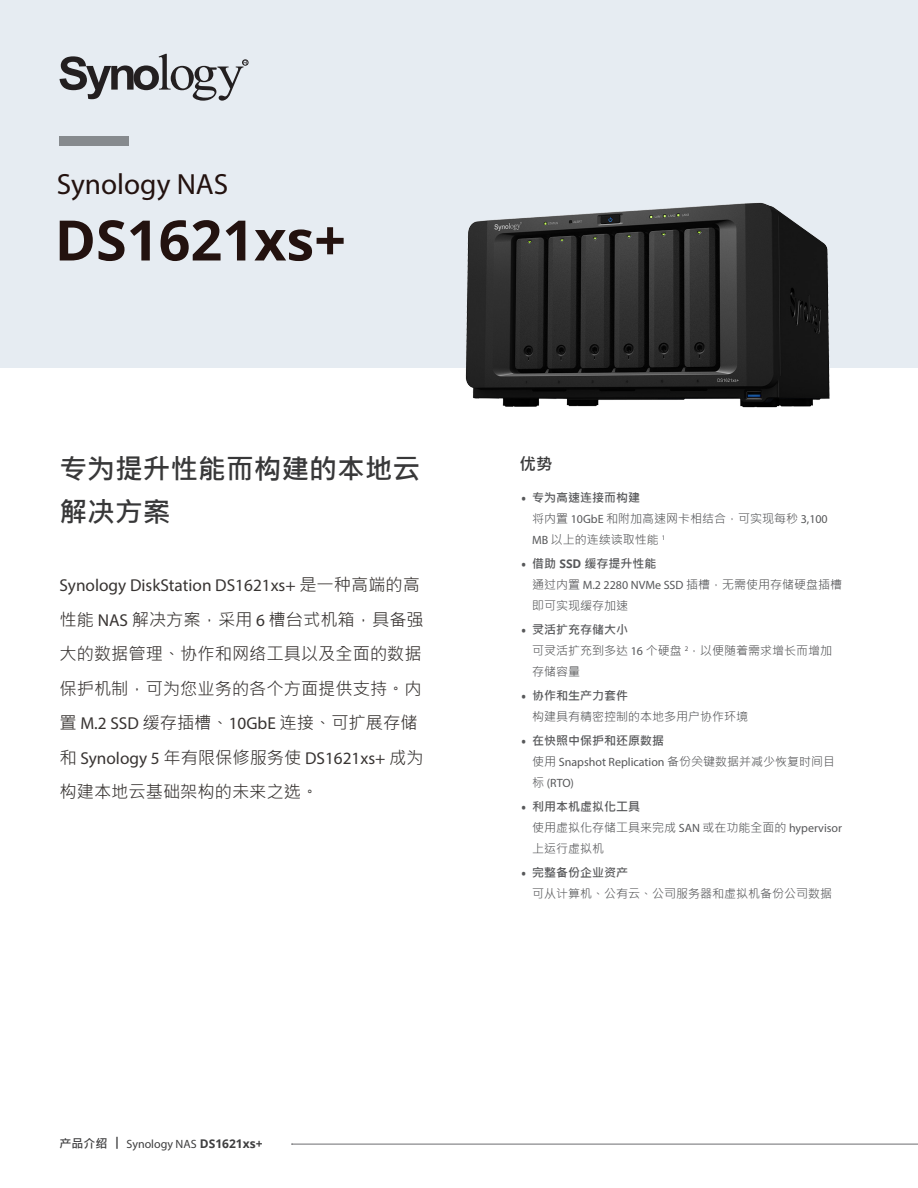
<style>
.page{position:relative;width:918px;height:1188px;background:#fff}
.page>*{position:absolute;margin:0;border:0;box-sizing:border-box;transform-origin:0 0}
.Model_Name{font:700 55.8px "Open Sans";color:#23120f}
.Product_Type{font:29.25px "Myriad Pro";color:#23120f}
.Introduction_Title{font:700 27.75px/43.5px "Microsoft Jheng Hei";color:#383839}
.Introduction{font:17.25px/34.5px "Microsoft Jheng Hei";color:#383432}
.Selling_Title{font:700 16.5px "Microsoft Jheng Hei";color:#383839}
.t1{font:12px/21px "Microsoft Jheng Hei";color:#57585a}
.t2{font:12px/21px "Myriad Pro";color:#57585a}
.t3{font:12px "Myriad Pro";color:#3e3e3f}
.s1{font-family:"Myriad Pro"}
.s2{font-family:"Microsoft Jheng Hei";font-weight:700}
.s3{font-family:"Open Sans";font-weight:700}
.s4{font-weight:700}
.s5{font-family:"Microsoft Jheng Hei"}
</style>
<div class="page">
<hr style="left:292px;top:1144px;width:626px;height:1px;background:#6c6d70">
<div style="left:0;top:0;width:918px;height:368px;background:#e6ecf2"></div>
<div style="left:60px;top:136px;width:69px;height:10px;background:#868a8e"></div>
<svg style="left:60px;top:54px;width:188px;height:47px"></svg>
<img style="left:465px;top:202px;width:365px;height:205px">
<p class="Product_Type" style="left:57px;top:166px;width:173px">Synology NAS</p>
<p class="Model_Name" style="left:55px;top:201px;width:293px">DS1621xs+</p>
<p class="Introduction_Title" style="left:60px;top:447px;width:362px">专为提升性能而构建的本地云解决方案</p>
<p class="Introduction" style="left:60px;top:568px;width:366px"><span class="s1">Synology DiskStation DS1621xs+</span> 是一种高端的高性能 <span class="s1">NAS</span> 解决方案，采用 <span class="s1">6</span> 槽台式机箱，具备强大的数据管理、协作和网络工具以及全面的数据保护机制，可为您业务的各个方面提供支持。内置 <span class="s1">M.2 SSD</span> 缓存插槽、<span class="s1">10GbE</span> 连接、可扩展存储和 <span class="s1">Synology 5</span> 年有限保修服务使 <span class="s1">DS1621xs+</span> 成为构建本地云基础架构的未来之选。</p>
<p class="t3" style="left:60px;top:1136px;width:205px"><span class="s2">产品介绍</span> <span class="s3">|</span> Synology NAS <span class="s3">DS1621xs+</span></p>
<p class="Selling_Title" style="left:520px;top:454px;width:34px">优势</p>
<p class="t1" style="left:532px;top:487px;width:297px;text-indent:-11px"><span class="s3">•</span> <span class="s4">专为高速连接而构建<br></span>将内置 <span class="s1">10GbE</span> 和附加高速网卡相结合，可实现每秒 <span class="s1">3,100<br>MB</span> 以上的连续读取性能 <sup>1</sup></p>
<p class="t1" style="left:532px;top:553px;width:311px;text-indent:-11px"><span class="s3">•</span> <span class="s4">借助</span> <span class="s3">SSD</span> <span class="s4">缓存提升性能<br></span>通过内置 <span class="s1">M.2 2280 NVMe SSD</span> 插槽，无需使用存储硬盘插槽即可实现缓存加速</p>
<p class="t1" style="left:532px;top:619px;width:301px;text-indent:-11px"><span class="s3">•</span> <span class="s4">灵活扩充存储大小<br></span>可灵活扩充到多达 <span class="s1">16</span> 个硬盘 <sup>2</sup>，以便随着需求增长而增加存储容量</p>
<p class="t1" style="left:532px;top:685px;width:217px;text-indent:-11px"><span class="s3">•</span> <span class="s4">协作和生产力套件<br></span>构建具有精密控制的本地多用户协作环境</p>
<p class="t2" style="left:532px;top:730px;width:304px;text-indent:-11px"><span class="s3">•</span> <span class="s2">在快照中保护和还原数据<br></span><span class="s5">使用</span> Snapshot Replication <span class="s5">备份关键数据并减少恢复时间目标</span> (RTO)</p>
<p class="t1" style="left:532px;top:796px;width:311px;text-indent:-11px"><span class="s3">•</span> <span class="s4">利用本机虚拟化工具<br></span>使用虚拟化存储工具来完成 <span class="s1">SAN</span> 或在功能全面的 <span class="s1">hypervisor</span>上运行虚拟机</p>
<p class="t1" style="left:532px;top:862px;width:301px;text-indent:-11px"><span class="s3">•</span> <span class="s4">完整备份企业资产<br></span>可从计算机、公有云、公司服务器和虚拟机备份公司数据</p>
</div>
